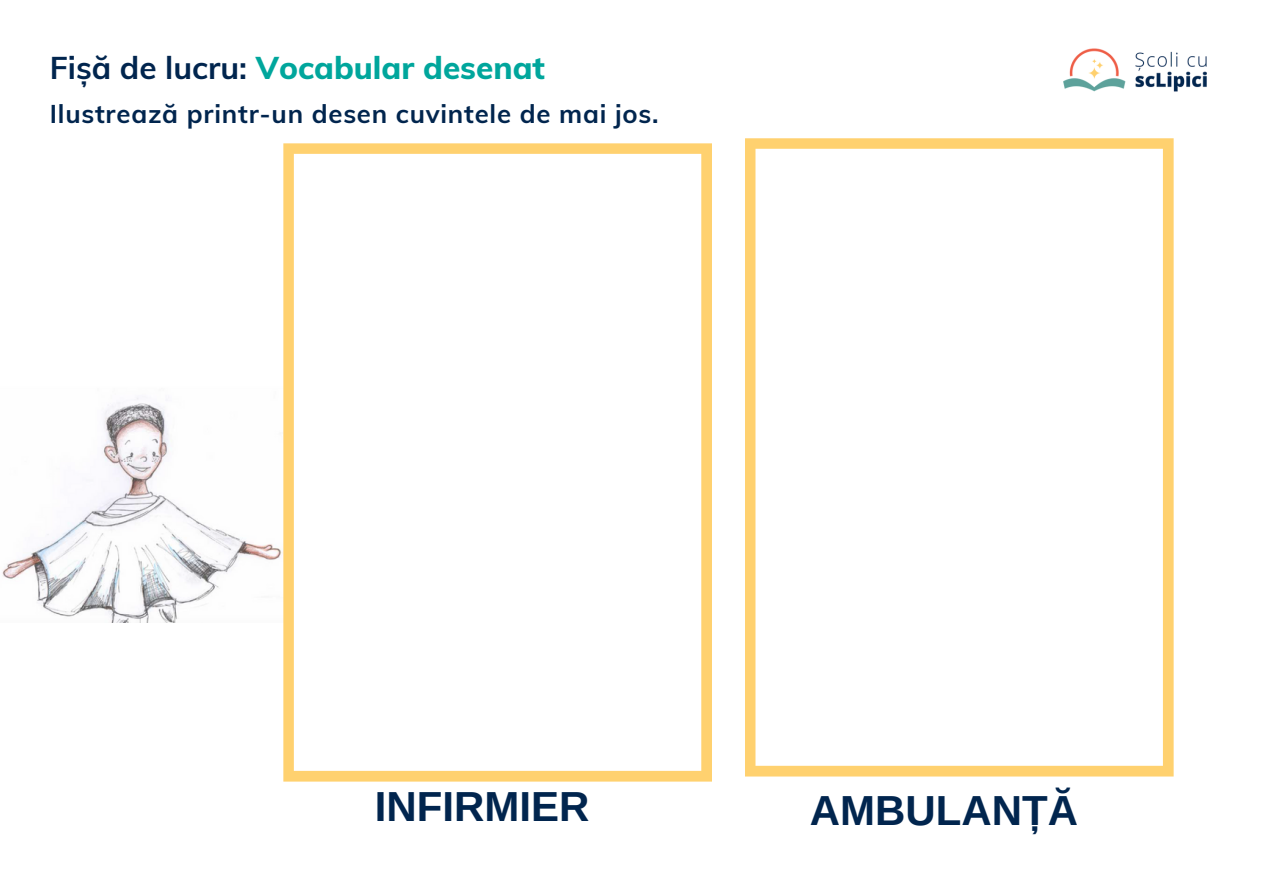
<style>
.page{position:relative;width:1263px;height:894px;background:#fff}
.page>*{position:absolute;margin:0;border:0;box-sizing:border-box;transform-origin:0 0}
.t1{font:700 42px "Arimo";color:#01254e}
.t2{font:800 31.5px "Muli";color:#00a69c}
.t3{font:700 25.65px "Muli";letter-spacing:.03em;color:#01254e}
.s1{font-weight:700;color:#01254e}
</style>
<div class="page">
<img style="left:1063px;top:48px;width:144px;height:44px">
<img style="left:2px;top:397px;width:281px;height:225px">
<svg style="left:283px;top:143px;width:429px;height:638px"></svg>
<svg style="left:745px;top:138px;width:429px;height:638px"></svg>
<p class="t2" style="left:50px;top:47px;width:497px"><span class="s1">Fișă de lucru:</span> Vocabular desenat</p>
<p class="t3" style="left:50px;top:98px;width:610px">Ilustrează printr-un desen cuvintele de mai jos.</p>
<p class="t1" style="left:375px;top:783px;width:216px">INFIRMIER</p>
<p class="t1" style="left:810px;top:786px;width:270px">AMBULANȚĂ</p>
</div>
